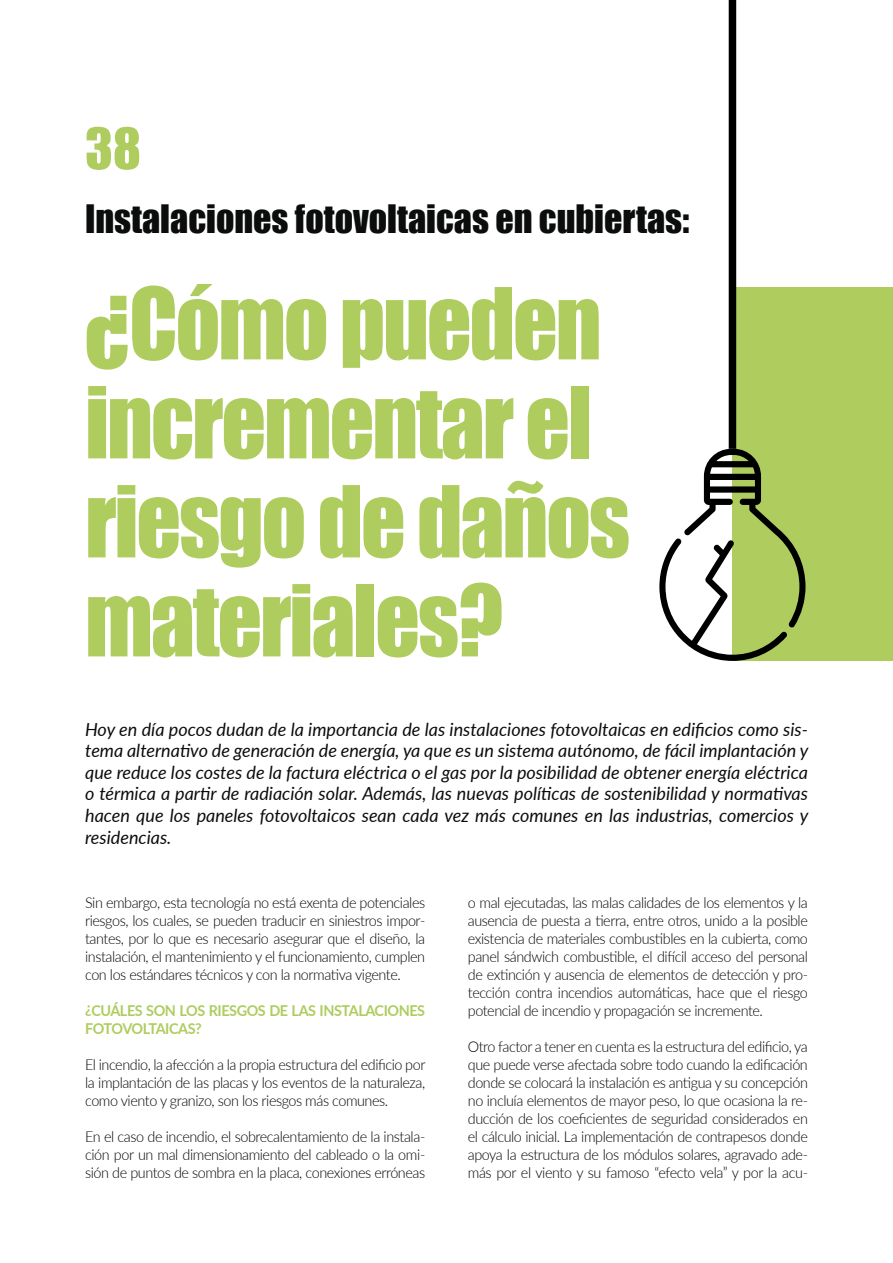
<style>
.page{position:relative;width:893px;height:1263px;background:#fff}
.page>*{position:absolute;margin:0;border:0;box-sizing:border-box;transform-origin:0 0}
.t1{font:91.5px/99px "Impact";letter-spacing:-.025em;color:#aecd5e;scale:.96 1}
.t2{font:52.5px "Impact";color:#aecd5e}
.t3{font:36px "Impact";color:#0b0c0c}
.t4{font:italic 18px/21.6px "Lato";color:#0b0c0c;text-align:justify}
.t5{font:300 15px/18px "Lato";letter-spacing:-.03em;color:#000;text-align:justify;scale:.96 1}
.t6{font:700 15px/18px "Lato";letter-spacing:-.03em;color:#aecd5e;scale:.96 1}
</style>
<div class="page">
<div style="left:732px;top:287px;width:161px;height:374px;background:#aecd5e"></div>
<svg style="left:659px;top:449px;width:146px;height:212px"></svg>
<div style="left:729px;top:0;width:7px;height:449px;background:#000"></div>
<h2 class="t2" style="left:85px;top:108px;width:57px">38</h2>
<h3 class="t3" style="left:85px;top:191px;width:606px">Instalaciones fotovoltaicas en cubiertas:</h3>
<h1 class="t1" style="left:85px;top:272px;width:569px">¿Cómo pueden incrementar el riesgo de daños materiales?</h1>
<p class="t4" style="left:85px;top:718px;width:725px">Hoy en día pocos dudan de la importancia de las instalaciones fotovoltaicas en edificios como sis&shy;tema alternativo de generación de energía, ya que es un sistema autónomo, de fácil implantación y que reduce los costes de la factura eléctrica o el gas por la posibilidad de obtener energía eléctrica o térmica a partir de radiación solar. Además, las nuevas políticas de sostenibilidad y normativas hacen que los paneles fotovoltaicos sean cada vez más comunes en las industrias, comercios y residencias.</p>
<p class="t5" style="left:85px;top:893px;width:356px">Sin embargo, esta tecnología no está exenta de potenciales riesgos, los cuales, se pueden traducir en siniestros impor&shy;tantes, por lo que es necesario asegurar que el diseño, la instalación, el mantenimiento y el funcionamiento, cumplen con los estándares técnicos y con la normativa vigente.</p>
<p class="t6" style="left:85px;top:1001px;width:356px">¿CUÁLES SON LOS RIESGOS DE LAS INSTALACIONES<br>FOTOVOLTAICAS?</p>
<p class="t5" style="left:85px;top:1055px;width:356px">El incendio, la afección a la propia estructura del edificio por la implantación de las placas y los eventos de la naturaleza, como viento y granizo, son los riesgos más comunes.</p>
<p class="t5" style="left:85px;top:1127px;width:356px">En el caso de incendio, el sobrecalentamiento de la instala&shy;ción por un mal dimensionamiento del cableado o la omi&shy;sión de puntos de sombra en la placa, conexiones erróneas</p>
<p class="t5" style="left:468px;top:893px;width:356px">o mal ejecutadas, las malas calidades de los elementos y la ausencia de puesta a tierra, entre otros, unido a la posible existencia de materiales combustibles en la cubierta, como panel sándwich combustible, el difícil acceso del personal de extinción y ausencia de elementos de detección y pro&shy;tección contra incendios automáticas, hace que el riesgo potencial de incendio y propagación se incremente.</p>
<p class="t5" style="left:468px;top:1037px;width:356px">Otro factor a tener en cuenta es la estructura del edificio, ya que puede verse afectada sobre todo cuando la edificación donde se colocará la instalación es antigua y su concepción no incluía elementos de mayor peso, lo que ocasiona la re&shy;ducción de los coeficientes de seguridad considerados en el cálculo inicial. La implementación de contrapesos donde apoya la estructura de los módulos solares, agravado ade&shy;más por el viento y su famoso “efecto vela” y por la acu-</p>
</div>
